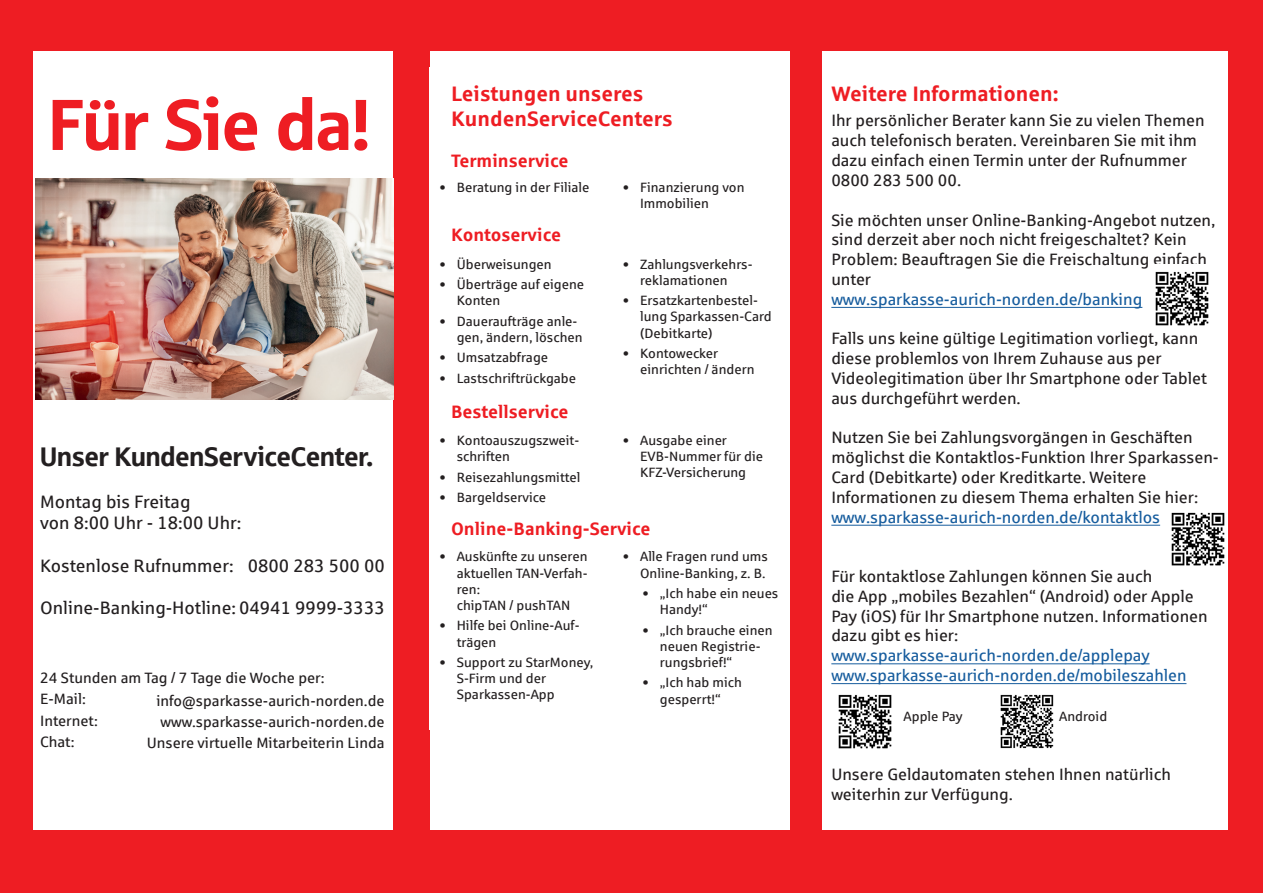
<style>
.page{position:relative;width:1263px;height:893px;background:#ee1d23}
.page>*{position:absolute;margin:0;border:0;box-sizing:border-box;transform-origin:0 0}
.Tabelle_Fuss{font:72px "Sparkasse Head";color:#ee1d23}
.Tabelle_Fuss-2{font:27px "Sparkasse Head";color:#231f20}
.Tabelle_Fuss-3{font:700 21px/25.2px "Sparkasse Rg";color:#ee1d23}
.Tabelle_Fuss-4{font:18px/21px "Sparkasse Rg";color:#231f20}
.Tabelle_Fuss-5{font:700 18px "Sparkasse Rg";color:#ee1d23}
.t1{font:16.5px/19.8px "Sparkasse Rg";color:#231f20}
.t2{font:16.5px "Sparkasse Rg";color:#175d9e}
.Tabelle_Fuss-6{font:15px "Sparkasse Rg";color:#231f20}
.t3{font:13.5px/16.2px "Sparkasse Rg";color:#231f20}
.s1{color:#175d9e}
</style>
<div class="page">
<div style="left:823px;top:51px;width:405px;height:778px;background:#fff"></div>
<hr style="left:831px;top:307px;width:311px;height:1px;background:#175d9e">
<hr style="left:831px;top:525px;width:329px;height:1px;background:#175d9e">
<hr style="left:831px;top:663px;width:318px;height:1px;background:#175d9e">
<hr style="left:831px;top:683px;width:355px;height:1px;background:#175d9e">
<div style="left:430px;top:51px;width:359px;height:778px;background:#fff"></div>
<div style="left:33px;top:51px;width:360px;height:778px;background:#fff"></div>
<img style="left:36px;top:179px;width:357px;height:220px">
<img style="left:1155px;top:271px;width:54px;height:55px">
<img style="left:1171px;top:512px;width:54px;height:54px">
<img style="left:838px;top:694px;width:54px;height:55px">
<img style="left:1000px;top:694px;width:54px;height:55px">
<p class="Tabelle_Fuss" style="left:49px;top:79px;width:323px">Für Sie da!</p>
<p class="Tabelle_Fuss-2" style="left:40px;top:439px;width:334px">Unser KundenServiceCenter.</p>
<p class="Tabelle_Fuss-4" style="left:40px;top:491px;width:203px">Montag bis Freitag<br>von 8:00 Uhr - 18:00 Uhr:</p>
<p class="Tabelle_Fuss-4" style="left:40px;top:554px;width:195px">Kostenlose Rufnummer:</p>
<p class="Tabelle_Fuss-4" style="left:40px;top:597px;width:346px">Online-Banking-Hotline: 04941 9999-3333</p>
<p class="Tabelle_Fuss-4" style="left:248px;top:554px;width:139px">0800 283 500 00</p>
<p class="Tabelle_Fuss-6" style="left:40px;top:668px;width:286px">24 Stunden am Tag / 7 Tage die Woche per:</p>
<p class="Tabelle_Fuss-6" style="left:40px;top:690px;width:47px">E-Mail:</p>
<p class="Tabelle_Fuss-6" style="left:40px;top:711px;width:59px">Internet:</p>
<p class="Tabelle_Fuss-6" style="left:40px;top:732px;width:36px">Chat:</p>
<p class="Tabelle_Fuss-6" style="left:156px;top:691px;width:230px">info@sparkasse-aurich-norden.de</p>
<p class="Tabelle_Fuss-6" style="left:161px;top:713px;width:225px">www.sparkasse-aurich-norden.de</p>
<p class="Tabelle_Fuss-6" style="left:147px;top:734px;width:239px">Unsere virtuelle Mitarbeiterin Linda</p>
<p class="Tabelle_Fuss-3" style="left:451px;top:80px;width:223px">Leistungen unseres<br>KundenServiceCenters</p>
<p class="Tabelle_Fuss-5" style="left:451px;top:149px;width:119px">Terminservice</p>
<p class="t3" style="left:440px;top:179px;width:151px">• Beratung in der Filiale</p>
<p class="t3" style="left:640px;top:179px;width:106px;text-indent:-17px">• Finanzierung von<br>Immobilien</p>
<p class="Tabelle_Fuss-5" style="left:451px;top:223px;width:111px">Kontoservice</p>
<p class="t3" style="left:440px;top:255px;width:113px">• Überweisungen</p>
<p class="t3" style="left:457px;top:276px;width:129px;text-indent:-17px">• Überträge auf eigene<br>Konten</p>
<p class="t3" style="left:457px;top:312px;width:127px;text-indent:-17px">• Daueraufträge anle&shy;gen, ändern, löschen</p>
<p class="t3" style="left:440px;top:349px;width:110px">• Umsatzabfrage</p>
<p class="t3" style="left:440px;top:370px;width:138px">• Lastschriftrückgabe</p>
<p class="Tabelle_Fuss-5" style="left:451px;top:400px;width:119px">Bestellservice</p>
<p class="t3" style="left:457px;top:432px;width:124px;text-indent:-17px">• Kontoauszugszweit&shy;schriften</p>
<p class="t3" style="left:440px;top:468px;width:142px">• Reisezahlungsmittel</p>
<p class="t3" style="left:440px;top:489px;width:108px">• Bargeldservice</p>
<p class="t3" style="left:623px;top:255px;width:131px;text-align:center">• Zahlungsverkehrs&shy;reklamationen</p>
<p class="t3" style="left:640px;top:292px;width:133px;text-indent:-17px">• Ersatzkartenbestel&shy;lung Sparkassen-Card (Debitkarte)</p>
<p class="t3" style="left:640px;top:345px;width:116px;text-indent:-17px">• Kontowecker einrichten / ändern</p>
<p class="t3" style="left:640px;top:432px;width:124px;text-indent:-17px">• Ausgabe einer<br>EVB-Nummer für die<br>KFZ-Versicherung</p>
<p class="Tabelle_Fuss-5" style="left:451px;top:517px;width:201px">Online-Banking-Service</p>
<p class="t3" style="left:457px;top:548px;width:132px;text-indent:-17px">• Auskünfte zu unseren aktuellen TAN-Verfah&shy;ren:<br>chipTAN / pushTAN</p>
<p class="t3" style="left:457px;top:617px;width:124px;text-indent:-17px">• Hilfe bei Online-Auf&shy;trägen</p>
<p class="t3" style="left:457px;top:654px;width:138px;text-indent:-17px">• Support zu StarMoney,<br>S-Firm und der<br>Sparkassen-App</p>
<p class="t3" style="left:623px;top:548px;width:146px;text-align:right">• Alle Fragen rund ums<br>Online-Banking, z. B.</p>
<p class="t3" style="left:660px;top:585px;width:120px;text-indent:-17px">• „Ich habe ein neues<br>Handy!“</p>
<p class="t3" style="left:660px;top:621px;width:114px;text-indent:-17px">• „Ich brauche einen neuen Registrie&shy;rungsbrief!“</p>
<p class="t3" style="left:643px;top:674px;width:100px;text-align:center">• „Ich hab mich gesperrt!“</p>
<p class="Tabelle_Fuss-3" style="left:831px;top:80px;width:229px">Weitere Informationen:</p>
<p class="t1" style="left:831px;top:110px;width:375px">Ihr persönlicher Berater kann Sie zu vielen Themen auch telefonisch beraten. Vereinbaren Sie mit ihm dazu einfach einen Termin unter der Rufnummer 0800 283 500 00.</p>
<p class="t1" style="left:831px;top:209px;width:385px">Sie möchten unser Online-Banking-Angebot nutzen, sind derzeit aber noch nicht freigeschaltet? Kein Problem: Beauftragen Sie die Freischaltung einfach unter<br><span class="s1">www.sparkasse-aurich-norden.de/banking</span></p>
<p class="t1" style="left:831px;top:328px;width:377px">Falls uns keine gültige Legitimation vorliegt, kann diese problemlos von Ihrem Zuhause aus per Videolegitimation über Ihr Smartphone oder Tablet aus durchgeführt werden.</p>
<p class="t1" style="left:831px;top:427px;width:389px">Nutzen Sie bei Zahlungsvorgängen in Geschäften möglichst die Kontaktlos-Funktion Ihrer Sparkassen-Card (Debitkarte) oder Kreditkarte. Weitere Informationen zu diesem Thema erhalten Sie hier:</p>
<p class="t2" style="left:831px;top:507px;width:330px">www.sparkasse-aurich-norden.de/kontaktlos</p>
<p class="t1" style="left:831px;top:566px;width:378px">Für kontaktlose Zahlungen können Sie auch<br>die App „mobiles Bezahlen“ (Android) oder Apple Pay (iOS) für Ihr Smartphone nutzen. Informationen dazu gibt es hier: <span class="s1">www.sparkasse-aurich-norden.de/applepay</span></p>
<p class="t2" style="left:831px;top:665px;width:357px">www.sparkasse-aurich-norden.de/mobileszahlen</p>
<p class="t3" style="left:904px;top:708px;width:61px">Apple Pay</p>
<p class="t3" style="left:1059px;top:708px;width:50px">Android</p>
<p class="t1" style="left:831px;top:764px;width:341px">Unsere Geldautomaten stehen Ihnen natürlich weiterhin zur Verfügung.</p>
</div>
